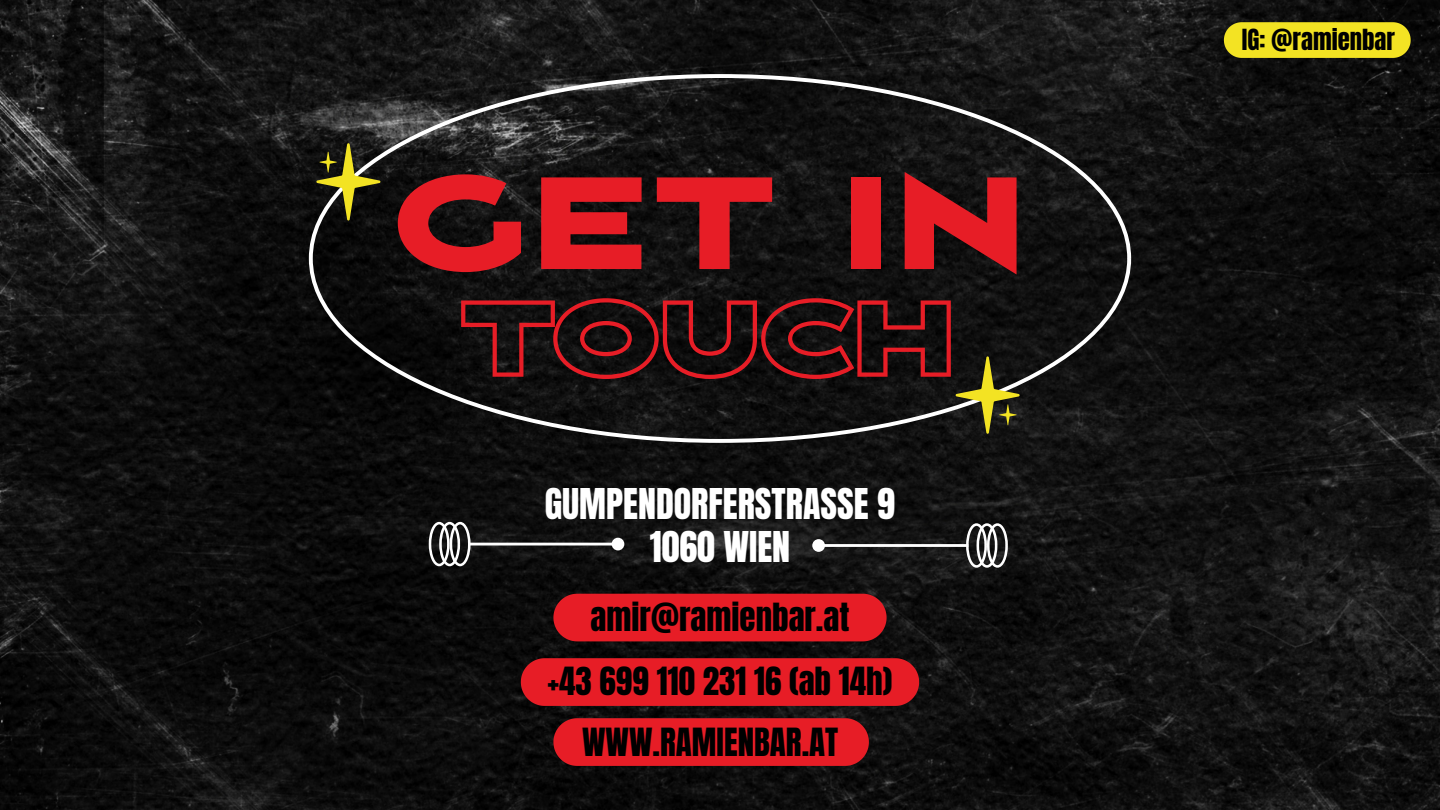
<style>
.page{position:relative;width:1440px;height:810px;background:#fff}
.page>*{position:absolute;margin:0;border:0;box-sizing:border-box;transform-origin:0 0}
.t1{font:122.1px "Vortice Concept";color:#e71d26}
.t2{font:36.1px/43.3px "Anton";color:#fff;text-align:center}
.t3{font:33px/64.5px "Anton";color:#000;text-align:center}
.t4{font:24.7px "Anton";color:#000}
</style>
<div class="page">
<img style="left:0;top:0;width:1440px;height:810px">
<svg style="left:461px;top:298px;width:559px;height:136px;background:#2e1816"></svg>
<svg style="left:316px;top:143px;width:64px;height:78px;background:#4e4a21"></svg>
<div style="left:450px;top:522px;width:21px;height:44px;border:3px solid #fff;border-radius:50%"></div>
<div style="left:439px;top:522px;width:21px;height:44px;border:3px solid #fff;border-radius:50%"></div>
<div style="left:429px;top:522px;width:21px;height:44px;border:3px solid #fff;border-radius:50%"></div>
<hr style="left:468px;top:543px;width:150px;height:3px;background:#fff">
<div style="left:612px;top:538px;width:12px;height:12px;background:#fff;border-radius:50%"></div>
<div style="left:553px;top:594px;width:334px;height:47px;background:#e71d26"></div>
<div style="left:521px;top:658px;width:398px;height:48px;background:#e71d26"></div>
<svg style="left:553px;top:718px;width:316px;height:48px;background:#de1c25"></svg>
<svg style="left:1224px;top:22px;width:187px;height:36px;background:#e7d821"></svg>
<div style="left:966px;top:523px;width:21px;height:45px;border:3px solid #fff;border-radius:50%"></div>
<div style="left:977px;top:523px;width:20px;height:45px;border:3px solid #fff;border-radius:50%"></div>
<div style="left:987px;top:523px;width:21px;height:45px;border:3px solid #fff;border-radius:50%"></div>
<hr style="left:819px;top:544px;width:149px;height:3px;background:#fff">
<div style="left:812px;top:539px;width:13px;height:13px;background:#fff;border-radius:50%"></div>
<h1 class="t1" style="left:392px;top:164px;width:639px">GET IN</h1>
<p class="t2" style="left:545px;top:485px;width:352px">GUMPENDORFERSTRASSE 9<br>1060 WIEN</p>
<p class="t3" style="left:548px;top:587px;width:346px">amir@ramienbar.at<br>+43 699 110 231 16 (ab 14h)</p>
<p class="t3" style="left:582px;top:713px;width:258px">WWW.RAMIENBAR.AT</p>
<p class="t4" style="left:1242px;top:27px;width:155px">IG: @ramienbar</p>
</div>
